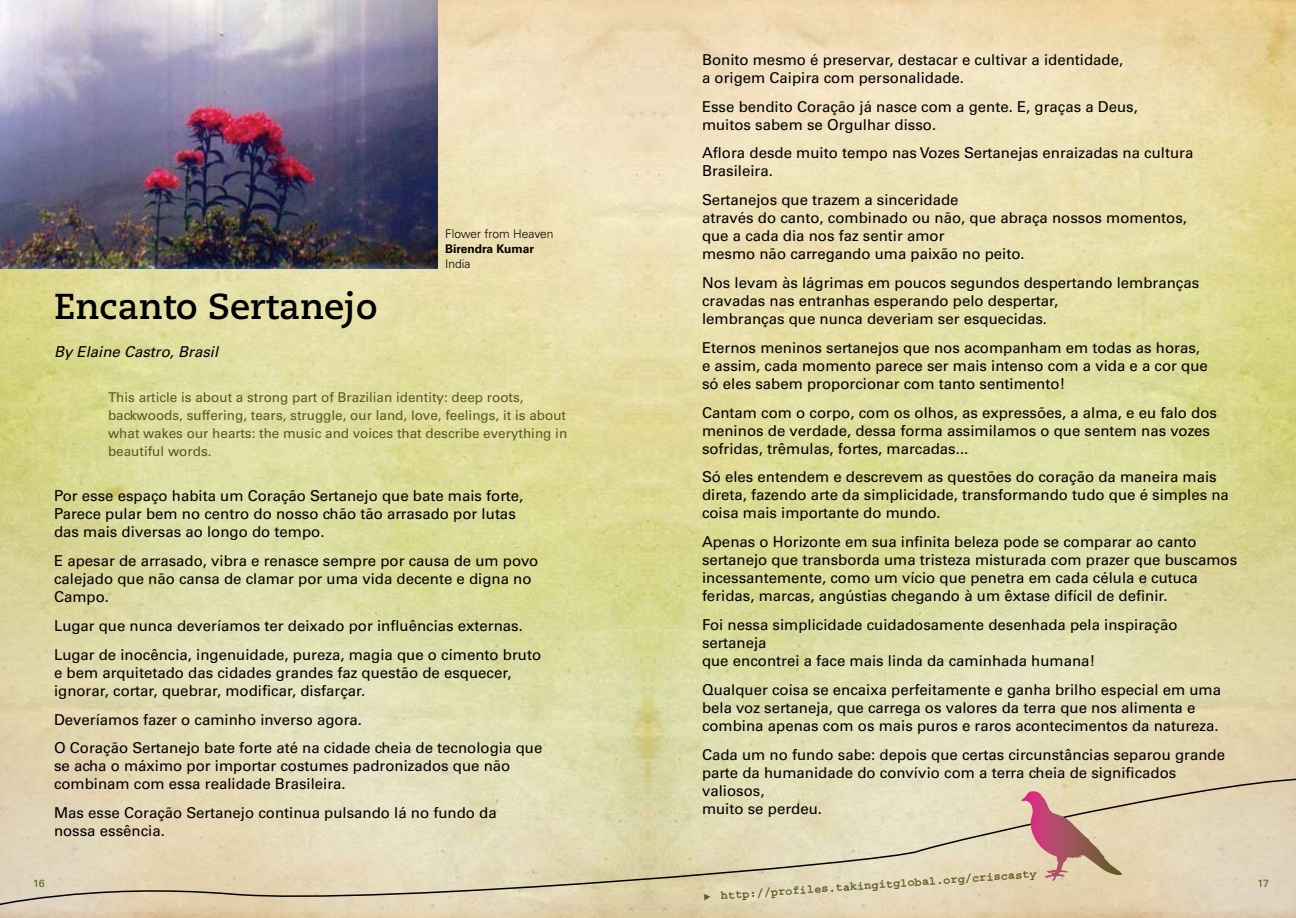
<style>
.page{position:relative;width:1296px;height:918px;background:#fff}
.page>*{position:absolute;margin:0;border:0;box-sizing:border-box;transform-origin:0 0}
.t1{font:700 36px "Caecilia LT Std";color:#000}
.t2{font:15px/18px "Univers LT Std";color:#000}
.t3{font:italic 15px "Univers LT Std";color:#000}
.t4{font:13.5px/18px "Univers LT Std";color:#575921}
.t5{font:700 12px "Courier Std";color:#575921}
.t6{font:300 12px "Univers LT Std";color:#000}
.t7{font:700 12px "Univers LT Std";color:#000}
.t8{font:10.5px "Univers LT Std";color:#575921}
.s1{font-size:15px}
</style>
<div class="page">
<img style="left:0;top:0;width:1296px;height:918px">
<img style="left:0;top:0;width:438px;height:269px">
<svg style="left:0;top:764px;width:1296px;height:144px;background:#e0d6b4"></svg>
<svg style="left:1022px;top:792px;width:36px;height:85px;background:#d59298"></svg>
<p class="t6" style="left:445px;top:226px;width:110px">Flower from Heaven</p>
<p class="t7" style="left:445px;top:241px;width:91px">Birendra Kumar</p>
<p class="t6" style="left:445px;top:256px;width:27px">India</p>
<h1 class="t1" style="left:54px;top:285px;width:325px">Encanto Sertanejo</h1>
<p class="t3" style="left:54px;top:343px;width:166px">By Elaine Castro, Brasil</p>
<p class="t4" style="left:108px;top:389px;width:461px">This article is about a strong part of Brazilian identity: deep roots, backwoods, suffering, tears, struggle, our land, love, feelings, it is about what wakes our hearts: the music and voices that describe everything in beautiful words.</p>
<p class="t2" style="left:54px;top:487px;width:471px">Por esse espaço habita um Coração Sertanejo que bate mais forte,<br>Parece pular bem no centro do nosso chão tão arrasado por lutas das mais diversas ao longo do tempo.</p>
<p class="t2" style="left:54px;top:552px;width:486px">E apesar de arrasado, vibra e renasce sempre por causa de um povo calejado que não cansa de clamar por uma vida decente e digna no<br>Campo.</p>
<p class="t2" style="left:54px;top:611px;width:489px;line-height:28.8px">Lugar que nunca deveríamos ter deixado por influências externas.<br>Lugar de inocência, ingenuidade, pureza, magia que o cimento bruto</p>
<p class="t2" style="left:54px;top:663px;width:459px">e bem arquitetado das cidades grandes faz questão de esquecer, ignorar, cortar, quebrar, modificar, disfarçar.</p>
<p class="t2" style="left:54px;top:705px;width:490px;line-height:28.8px">Deveríamos fazer o caminho inverso agora.<br>O Coração Sertanejo bate forte até na cidade cheia de tecnologia que</p>
<p class="t2" style="left:54px;top:757px;width:458px">se acha o máximo por importar costumes padronizados que não combinam com essa realidade Brasileira.</p>
<p class="t2" style="left:54px;top:804px;width:444px">Mas esse Coração Sertanejo continua pulsando lá no fundo da nossa essência.</p>
<p class="t2" style="left:702px;top:51px;width:423px">Bonito mesmo é preservar, destacar e cultivar a identidade, a origem Caipira com personalidade.</p>
<p class="t2" style="left:702px;top:97px;width:437px">Esse bendito Coração já nasce com a gente. E, graças a Deus, muitos sabem se Orgulhar disso.</p>
<p class="t2" style="left:702px;top:144px;width:493px">Aflora desde muito tempo nas Vozes Sertanejas enraizadas na cultura<br>Brasileira.</p>
<p class="t2" style="left:702px;top:191px;width:487px">Sertanejos que trazem a sinceridade<br>através do canto, combinado ou não, que abraça nossos momentos, que a cada dia nos faz sentir amor<br>mesmo não carregando uma paixão no peito.</p>
<p class="t2" style="left:702px;top:274px;width:499px">Nos levam às lágrimas em poucos segundos despertando lembranças cravadas nas entranhas esperando pelo despertar,<br>lembranças que nunca deveriam ser esquecidas.</p>
<p class="t2" style="left:702px;top:339px;width:507px">Eternos meninos sertanejos que nos acompanham em todas as horas, e assim, cada momento parece ser mais intenso com a vida e a cor que só eles sabem proporcionar com tanto sentimento!</p>
<p class="t2" style="left:702px;top:403px;width:517px">Cantam com o corpo, com os olhos, as expressões, a alma, e eu falo dos meninos de verdade, dessa forma assimilamos o que sentem nas vozes sofridas, trêmulas, fortes, marcadas...</p>
<p class="t2" style="left:702px;top:468px;width:528px">Só eles entendem e descrevem as questões do coração da maneira mais direta, fazendo arte da simplicidade, transformando tudo que é simples na coisa mais importante do mundo.</p>
<p class="t2" style="left:702px;top:533px;width:537px">Apenas o Horizonte em sua infinita beleza pode se comparar ao canto sertanejo que transborda uma tristeza misturada com prazer que buscamos incessantemente, como um vício que penetra em cada célula e cutuca feridas, marcas, angústias chegando à um êxtase difícil de definir.</p>
<p class="t2" style="left:702px;top:616px;width:477px">Foi nessa simplicidade cuidadosamente desenhada pela inspiração sertaneja<br>que encontrei a face mais linda da caminhada humana!</p>
<p class="t2" style="left:702px;top:681px;width:521px">Qualquer coisa se encaixa perfeitamente e ganha brilho especial em uma bela voz sertaneja, que carrega os valores da terra que nos alimenta e combina apenas com os mais puros e raros acontecimentos da natureza.</p>
<p class="t2" style="left:702px;top:745px;width:525px">Cada um no fundo sabe: depois que certas circunstâncias separou grande parte da humanidade do convívio com a terra cheia de significados valiosos,<br>muito se perdeu.</p>
<p class="t5" style="left:702px;top:890px;width:336px;rotate:-4deg"><span class="s1">▶</span> http://profiles.takingitglobal.org/criscasty</p>
<p class="t8" style="left:33px;top:877px;width:13px">16</p>
<p class="t8" style="left:1257px;top:877px;width:13px">17</p>
</div>
